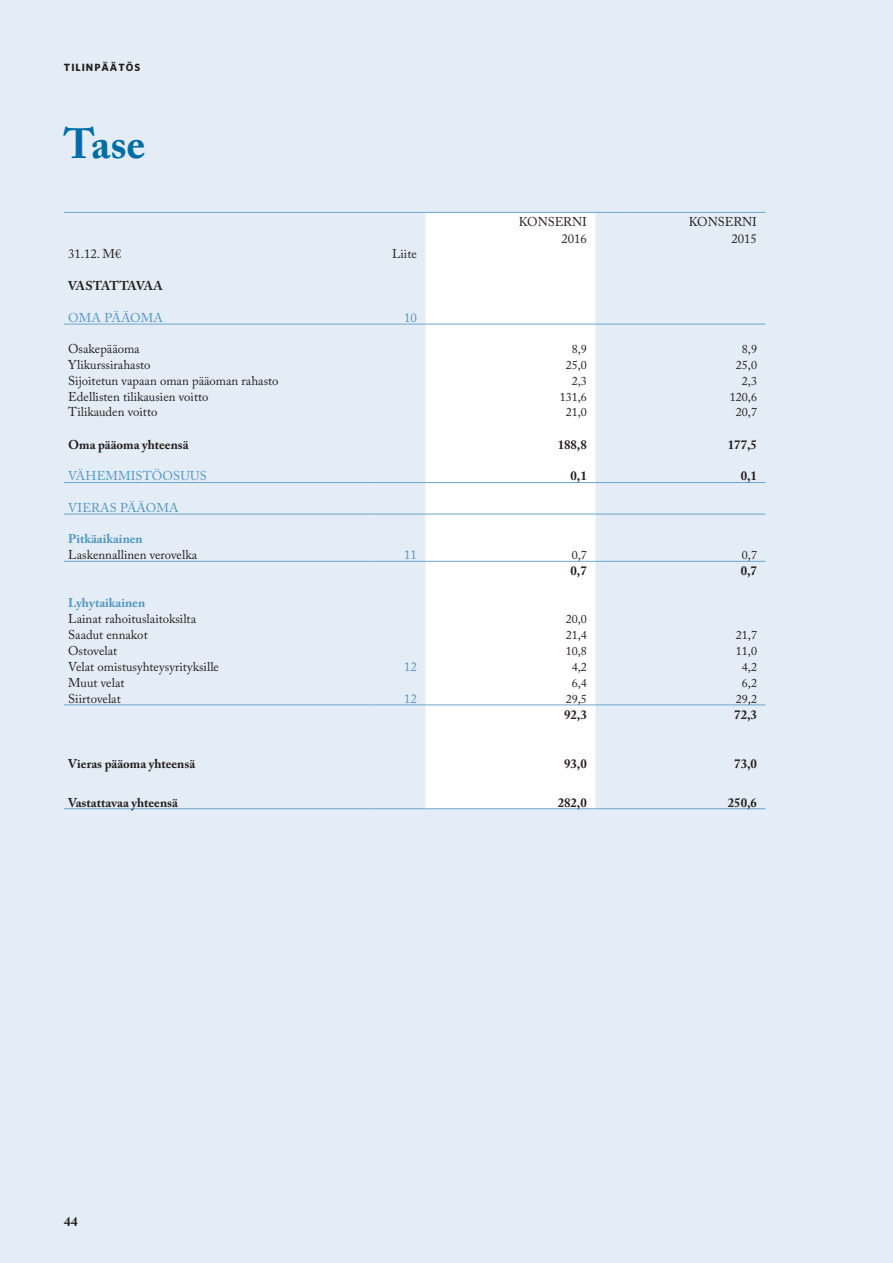
<style>
.page{position:relative;width:893px;height:1263px;background:#e4edf5}
.page>*{position:absolute;margin:0;border:0;box-sizing:border-box;transform-origin:0 0}
._01_Otsikko{font:700 42px "Adobe Caslon Pro";color:#006ea5}
.t1{font:700 13.5px "Adobe Caslon Pro";color:#231f20}
.Leipis_tab_TS{font:12.75px "Adobe Caslon Pro";color:#231f20}
.Leipis_tab_TS-2{font:700 12.75px "Adobe Caslon Pro";color:#231f20}
.Leipis_tab_TS-3{font:12.75px "Adobe Caslon Pro";letter-spacing:.015em;color:#5197c2}
.Leipis_tab_TS-4{font:700 12.75px "Adobe Caslon Pro";color:#5197c2}
.Leipis_tab_TS-5{font:700 12.75px "Adobe Caslon Pro";letter-spacing:-.06em;color:#231f20}
.Leipis_tab_TS-6{font:12px "Adobe Caslon Pro";color:#231f20}
.t2{font:700 10.5px "Whitney";letter-spacing:.1em;color:#231f20}
</style>
<div class="page">
<div style="left:425px;top:213px;width:170px;height:595px;background:#fff"></div>
<hr style="left:64px;top:212px;width:310px;height:1px;background:#6ba4ca">
<hr style="left:374px;top:212px;width:51px;height:1px;background:#6ba4ca">
<hr style="left:425px;top:212px;width:170px;height:1px;background:#6ba4ca">
<hr style="left:595px;top:212px;width:170px;height:1px;background:#6ba4ca">
<hr style="left:64px;top:324px;width:310px;height:1px;background:#6ba4ca">
<hr style="left:374px;top:324px;width:51px;height:1px;background:#6ba4ca">
<hr style="left:425px;top:324px;width:170px;height:1px;background:#6ba4ca">
<hr style="left:595px;top:324px;width:170px;height:1px;background:#6ba4ca">
<hr style="left:64px;top:482px;width:310px;height:1px;background:#6ba4ca">
<hr style="left:374px;top:482px;width:51px;height:1px;background:#6ba4ca">
<hr style="left:425px;top:482px;width:170px;height:1px;background:#6ba4ca">
<hr style="left:595px;top:482px;width:170px;height:1px;background:#6ba4ca">
<hr style="left:64px;top:514px;width:310px;height:1px;background:#6ba4ca">
<hr style="left:374px;top:514px;width:51px;height:1px;background:#6ba4ca">
<hr style="left:425px;top:514px;width:170px;height:1px;background:#6ba4ca">
<hr style="left:595px;top:514px;width:170px;height:1px;background:#6ba4ca">
<hr style="left:64px;top:561px;width:310px;height:1px;background:#6ba4ca">
<hr style="left:374px;top:561px;width:51px;height:1px;background:#6ba4ca">
<hr style="left:425px;top:561px;width:170px;height:1px;background:#6ba4ca">
<hr style="left:595px;top:561px;width:170px;height:1px;background:#6ba4ca">
<hr style="left:64px;top:705px;width:310px;height:1px;background:#6ba4ca">
<hr style="left:374px;top:705px;width:51px;height:1px;background:#6ba4ca">
<hr style="left:425px;top:705px;width:170px;height:1px;background:#6ba4ca">
<hr style="left:595px;top:705px;width:170px;height:1px;background:#6ba4ca">
<hr style="left:64px;top:808px;width:310px;height:1px;background:#6ba4ca">
<hr style="left:374px;top:808px;width:51px;height:1px;background:#6ba4ca">
<hr style="left:425px;top:808px;width:170px;height:1px;background:#6ba4ca">
<hr style="left:595px;top:808px;width:170px;height:1px;background:#6ba4ca">
<p class="t2" style="left:64px;top:61px;width:78px">TILINPÄÄTÖS</p>
<p class="_01_Otsikko" style="left:64px;top:119px;width:83px">Tase</p>
<p class="Leipis_tab_TS" style="left:519px;top:214px;width:70px">KONSERNI</p>
<p class="Leipis_tab_TS" style="left:561px;top:231px;width:27px">2016</p>
<p class="Leipis_tab_TS" style="left:689px;top:214px;width:70px">KONSERNI</p>
<p class="Leipis_tab_TS" style="left:731px;top:231px;width:27px">2015</p>
<p class="Leipis_tab_TS" style="left:68px;top:247px;width:55px">31.12. M€</p>
<p class="Leipis_tab_TS" style="left:392px;top:247px;width:26px">Liite</p>
<p class="Leipis_tab_TS-5" style="left:68px;top:278px;width:96px">VASTATTAVAA</p>
<p class="Leipis_tab_TS-3" style="left:68px;top:310px;width:96px">OMA PÄÄOMA</p>
<p class="Leipis_tab_TS-3" style="left:404px;top:310px;width:14px">10</p>
<p class="Leipis_tab_TS" style="left:68px;top:342px;width:73px">Osakepääoma</p>
<p class="Leipis_tab_TS-6" style="left:572px;top:342px;width:17px">8,9</p>
<p class="Leipis_tab_TS-6" style="left:742px;top:342px;width:17px">8,9</p>
<p class="Leipis_tab_TS" style="left:68px;top:357px;width:84px">Ylikurssirahasto</p>
<p class="Leipis_tab_TS-6" style="left:566px;top:358px;width:23px">25,0</p>
<p class="Leipis_tab_TS-6" style="left:736px;top:358px;width:23px">25,0</p>
<p class="Leipis_tab_TS" style="left:68px;top:373px;width:212px">Sijoitetun vapaan oman pääoman rahasto</p>
<p class="Leipis_tab_TS-6" style="left:572px;top:374px;width:17px">2,3</p>
<p class="Leipis_tab_TS-6" style="left:742px;top:374px;width:17px">2,3</p>
<p class="Leipis_tab_TS" style="left:68px;top:389px;width:142px">Edellisten tilikausien voitto</p>
<p class="Leipis_tab_TS-6" style="left:560px;top:389px;width:29px">131,6</p>
<p class="Leipis_tab_TS-6" style="left:730px;top:389px;width:29px">120,6</p>
<p class="Leipis_tab_TS" style="left:68px;top:405px;width:91px">Tilikauden voitto</p>
<p class="Leipis_tab_TS-6" style="left:566px;top:405px;width:23px">21,0</p>
<p class="Leipis_tab_TS-6" style="left:736px;top:405px;width:23px">20,7</p>
<p class="Leipis_tab_TS-2" style="left:68px;top:437px;width:122px">Oma pääoma yhteensä</p>
<p class="Leipis_tab_TS-2" style="left:558px;top:437px;width:31px">188,8</p>
<p class="Leipis_tab_TS-2" style="left:728px;top:437px;width:31px">177,5</p>
<p class="Leipis_tab_TS-3" style="left:68px;top:469px;width:140px">VÄHEMMISTÖOSUUS</p>
<p class="Leipis_tab_TS-2" style="left:571px;top:469px;width:18px">0,1</p>
<p class="Leipis_tab_TS-2" style="left:741px;top:469px;width:18px">0,1</p>
<p class="Leipis_tab_TS-3" style="left:68px;top:500px;width:112px">VIERAS PÄÄOMA</p>
<p class="Leipis_tab_TS-4" style="left:68px;top:532px;width:76px">Pitkäaikainen</p>
<p class="Leipis_tab_TS" style="left:68px;top:547px;width:130px">Laskennallinen verovelka</p>
<p class="Leipis_tab_TS-3" style="left:404px;top:547px;width:14px">11</p>
<p class="Leipis_tab_TS-6" style="left:572px;top:548px;width:17px">0,7</p>
<p class="Leipis_tab_TS-6" style="left:742px;top:548px;width:17px">0,7</p>
<p class="Leipis_tab_TS-2" style="left:571px;top:563px;width:17px">0,7</p>
<p class="Leipis_tab_TS-2" style="left:741px;top:563px;width:17px">0,7</p>
<p class="Leipis_tab_TS-4" style="left:68px;top:595px;width:79px">Lyhytaikainen</p>
<p class="Leipis_tab_TS" style="left:68px;top:611px;width:129px">Lainat rahoituslaitoksilta</p>
<p class="Leipis_tab_TS-6" style="left:566px;top:612px;width:23px">20,0</p>
<p class="Leipis_tab_TS" style="left:68px;top:627px;width:81px">Saadut ennakot</p>
<p class="Leipis_tab_TS-6" style="left:566px;top:628px;width:23px">21,4</p>
<p class="Leipis_tab_TS-6" style="left:736px;top:628px;width:23px">21,7</p>
<p class="Leipis_tab_TS" style="left:68px;top:643px;width:51px">Ostovelat</p>
<p class="Leipis_tab_TS-6" style="left:566px;top:644px;width:23px">10,8</p>
<p class="Leipis_tab_TS-6" style="left:736px;top:644px;width:23px">11,0</p>
<p class="Leipis_tab_TS" style="left:68px;top:659px;width:152px">Velat omistusyhteysyrityksille</p>
<p class="Leipis_tab_TS-3" style="left:404px;top:659px;width:14px">12</p>
<p class="Leipis_tab_TS-6" style="left:572px;top:660px;width:17px">4,2</p>
<p class="Leipis_tab_TS-6" style="left:742px;top:660px;width:17px">4,2</p>
<p class="Leipis_tab_TS" style="left:68px;top:675px;width:58px">Muut velat</p>
<p class="Leipis_tab_TS-6" style="left:572px;top:676px;width:17px">6,4</p>
<p class="Leipis_tab_TS-6" style="left:742px;top:676px;width:17px">6,2</p>
<p class="Leipis_tab_TS" style="left:68px;top:691px;width:54px">Siirtovelat</p>
<p class="Leipis_tab_TS-3" style="left:404px;top:691px;width:14px">12</p>
<p class="Leipis_tab_TS-6" style="left:566px;top:692px;width:23px">29,5</p>
<p class="Leipis_tab_TS-6" style="left:736px;top:692px;width:23px">29,2</p>
<p class="Leipis_tab_TS-2" style="left:564px;top:707px;width:24px">92,3</p>
<p class="Leipis_tab_TS-2" style="left:734px;top:707px;width:24px">72,3</p>
<p class="Leipis_tab_TS-2" style="left:68px;top:756px;width:129px">Vieras pääoma yhteensä</p>
<p class="Leipis_tab_TS-2" style="left:564px;top:756px;width:24px">93,0</p>
<p class="Leipis_tab_TS-2" style="left:734px;top:756px;width:24px">73,0</p>
<p class="Leipis_tab_TS-2" style="left:68px;top:795px;width:111px">Vastattavaa yhteensä</p>
<p class="Leipis_tab_TS-2" style="left:558px;top:795px;width:31px">282,0</p>
<p class="Leipis_tab_TS-2" style="left:728px;top:795px;width:31px">250,6</p>
<p class="t1" style="left:64px;top:1214px;width:15px">44</p>
</div>
